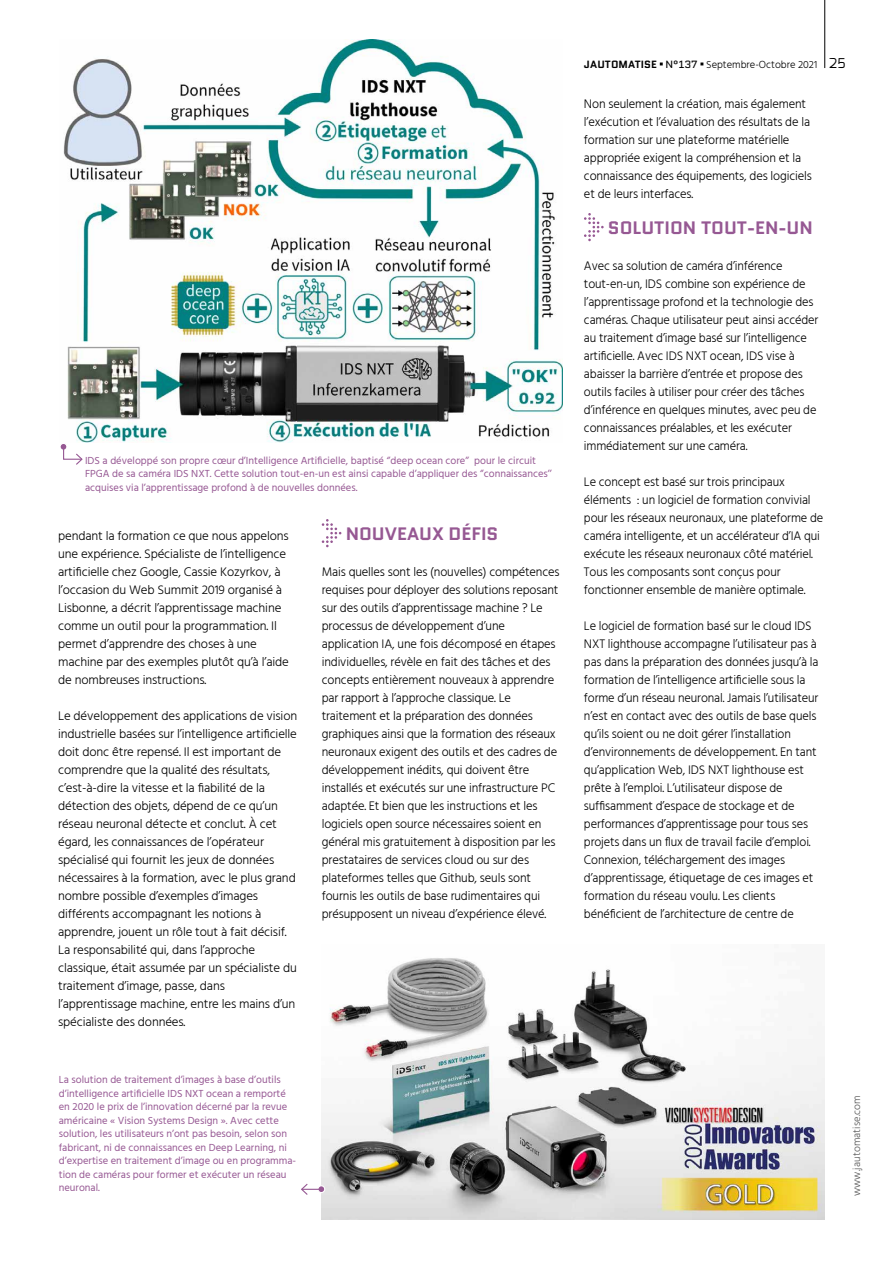
<style>
.page{position:relative;width:893px;height:1263px;background:#fff}
.page>*{position:absolute;margin:0;border:0;box-sizing:border-box;transform-origin:0 0}
.INTER{font:700 18px "Quantico";color:#965893}
.Corps{font:300 12.75px/18px "Hind Guntur";letter-spacing:-.01em;color:#000}
.t1{font:10.5px/13.5px "Hind Guntur";color:#965893}
.t2{font:300 10.5px "Hind Guntur";color:#000}
.t3{font:300 10.5px "Hind Guntur";letter-spacing:.01em;color:#565656}
.s1{font-family:"Quantico";font-weight:700}
.s2{font-family:"Quantico";font-weight:400}
.s3{font-family:"Exo";font-weight:400;font-size:13.5px}
</style>
<div class="page">
<svg style="left:322px;top:519px;width:19px;height:28px"></svg>
<svg style="left:584px;top:213px;width:20px;height:28px"></svg>
<div style="left:60px;top:443px;width:7px;height:8px;border:1px solid #fff;border-radius:50%"></div>
<svg style="left:62px;top:445px;width:21px;height:20px"></svg>
<img style="left:321px;top:958px;width:504px;height:261px">
<img style="left:63px;top:39px;width:500px;height:404px">
<div style="left:318px;top:1186px;width:7px;height:6px;background:#965893;border-radius:50%"></div>
<div style="left:317px;top:1185px;width:8px;height:8px;border:1px solid #fff;border-radius:50%"></div>
<svg style="left:301px;top:1183px;width:19px;height:12px"></svg>
<hr style="left:824px;top:0;width:1px;height:68px;background:#000">
<p class="t1" style="left:85px;top:453px;width:468px">IDS a développé son propre cœur d’Intelligence Artificielle, baptisé ‘’deep ocean core’’ pour le circuit<br>FPGA de sa caméra IDS NXT. Cette solution tout-en-un est ainsi capable d’appliquer des ‘’connaissances’’ acquises via l’apprentissage profond à de nouvelles données.</p>
<p class="Corps" style="left:58px;top:527px;width:232px">pendant la formation ce que nous appelons une expérience. Spécialiste de l’intelligence artificielle chez Google, Cassie Kozyrkov, à l’occasion du Web Summit 2019 organisé à Lisbonne, a décrit l’apprentissage machine comme un outil pour la programmation. Il permet d’apprendre des choses à une machine par des exemples plutôt qu’à l’aide de nombreuses instructions.</p>
<p class="Corps" style="left:58px;top:707px;width:241px">Le développement des applications de vision industrielle basées sur l’intelligence artificielle doit donc être repensé. Il est important de comprendre que la qualité des résultats, c’est-à-dire la vitesse et la fiabilité de la détection des objets, dépend de ce qu’un réseau neuronal détecte et conclut. À cet égard, les connaissances de l’opérateur spécialisé qui fournit les jeux de données nécessaires à la formation, avec le plus grand nombre possible d’exemples d’images différents accompagnant les notions à apprendre, jouent un rôle tout à fait décisif.<br>La responsabilité qui, dans l’approche classique, était assumée par un spécialiste du traitement d’image, passe, dans l’apprentissage machine, entre les mains d’un spécialiste des données.</p>
<p class="t1" style="left:59px;top:1073px;width:239px">La solution de traitement d’images à base d’outils d’intelligence artificielle IDS NXT ocean a remporté en 2020 le prix de l’innovation décerné par la revue américaine « Vision Systems Design ». Avec cette solution, les utilisateurs n’ont pas besoin, selon son fabricant, ni de connaissances en Deep Learning, ni d’expertise en traitement d’image ou en programma&shy;tion de caméras pour former et exécuter un réseau neuronal.</p>
<p class="INTER" style="left:346px;top:521px;width:154px">NOUVEAUX DÉFIS</p>
<p class="Corps" style="left:322px;top:563px;width:239px">Mais quelles sont les (nouvelles) compétences requises pour déployer des solutions reposant sur des outils d’apprentissage machine ? Le processus de développement d’une application IA, une fois décomposé en étapes individuelles, révèle en fait des tâches et des concepts entièrement nouveaux à apprendre par rapport à l’approche classique. Le traitement et la préparation des données graphiques ainsi que la formation des réseaux neuronaux exigent des outils et des cadres de développement inédits, qui doivent être installés et exécutés sur une infrastructure PC adaptée. Et bien que les instructions et les logiciels open source nécessaires soient en général mis gratuitement à disposition par les prestataires de services cloud ou sur des plateformes telles que Github, seuls sont fournis les outils de base rudimentaires qui présupposent un niveau d’expérience élevé.</p>
<p class="t2" style="left:584px;top:58px;width:263px"><span class="s1">JAUTOMATISE</span> <span class="s2">N°137</span> Septembre-Octobre 2021 <span class="s3">25</span></p>
<p class="Corps" style="left:584px;top:95px;width:229px">Non seulement la création, mais également l’exécution et l’évaluation des résultats de la formation sur une plateforme matérielle appropriée exigent la compréhension et la connaissance des équipements, des logiciels et de leurs interfaces.</p>
<p class="INTER" style="left:608px;top:215px;width:206px">SOLUTION TOUT-EN-UN</p>
<p class="Corps" style="left:584px;top:257px;width:236px">Avec sa solution de caméra d’inférence tout-en-un, IDS combine son expérience de l’apprentissage profond et la technologie des caméras. Chaque utilisateur peut ainsi accéder au traitement d’image basé sur l’intelligence artificielle. Avec IDS NXT ocean, IDS vise à abaisser la barrière d’entrée et propose des outils faciles à utiliser pour créer des tâches d’inférence en quelques minutes, avec peu de connaissances préalables, et les exécuter immédiatement sur une caméra.</p>
<p class="Corps" style="left:584px;top:473px;width:241px">Le concept est basé sur trois principaux éléments : un logiciel de formation convivial pour les réseaux neuronaux, une plateforme de caméra intelligente, et un accélérateur d’IA qui exécute les réseaux neuronaux côté matériel.<br>Tous les composants sont conçus pour fonctionner ensemble de manière optimale.</p>
<p class="Corps" style="left:584px;top:617px;width:236px">Le logiciel de formation basé sur le cloud IDS NXT lighthouse accompagne l’utilisateur pas à pas dans la préparation des données jusqu’à la formation de l’intelligence artificielle sous la forme d’un réseau neuronal. Jamais l’utilisateur n’est en contact avec des outils de base quels qu’ils soient ou ne doit gérer l’installation d’environnements de développement. En tant qu’application Web, IDS NXT lighthouse est prête à l’emploi. L’utilisateur dispose de suffisamment d’espace de stockage et de performances d’apprentissage pour tous ses projets dans un flux de travail facile d’emploi.<br>Connexion, téléchargement des images d’apprentissage, étiquetage de ces images et formation du réseau voulu. Les clients bénéficient de l’architecture de centre de</p>
<p class="t3" style="left:850px;top:1196px;width:103px;rotate:-90deg">www.jautomatise.com</p>
</div>
